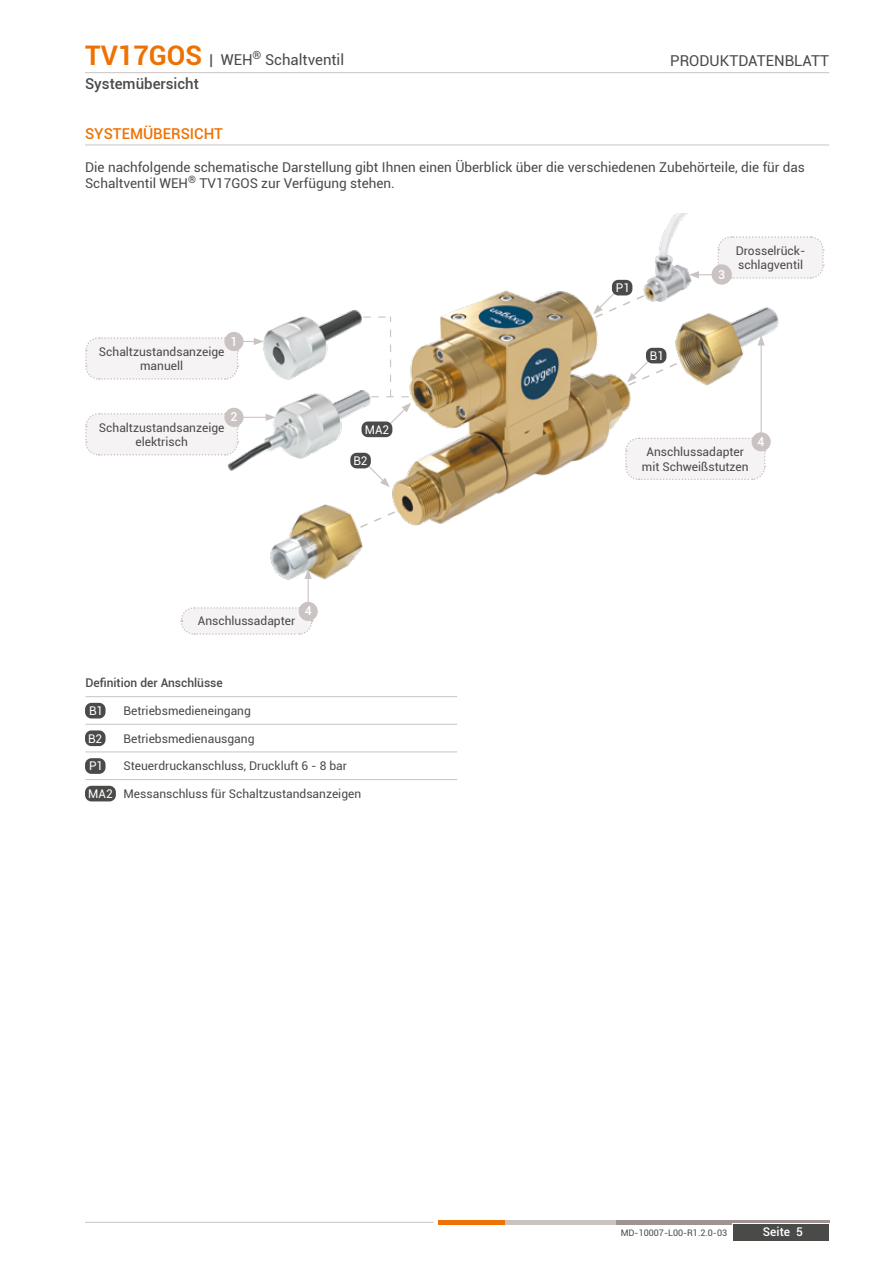
<style>
.page{position:relative;width:893px;height:1263px;background:#fff}
.page>*{position:absolute;margin:0;border:0;box-sizing:border-box;transform-origin:0 0}
.t1{font:15px/24px "Roboto";color:#4a4a49}
.t2{font:500 15px "Roboto";color:#ee7203}
.t3{font:13.5px/16.2px "Roboto";color:#4a4a49}
.t4{font:500 12.3px "Roboto";color:#fff}
.t5{font:12px/14.4px "Roboto";color:#4a4a49;text-align:center}
.t6{font:500 12px "Roboto";color:#4a4a49}
.t7{font:12px "Roboto";color:#fff}
.t8{font:500 12px "Roboto";color:#fff}
.t9{font:9px "Roboto";color:#4a4a49}
.s1{font-weight:700;font-size:27px;color:#ee7203}
.s2{font-weight:500}
</style>
<div class="page">
<hr style="left:574px;top:1220px;width:255px;height:4px;background:#9f9491">
<hr style="left:438px;top:1220px;width:68px;height:4px;background:#ee7203">
<hr style="left:506px;top:1220px;width:110px;height:4px;background:#cac3c2">
<div style="left:733px;top:1223px;width:97px;height:19px;background:#fff"></div>
<div style="left:734px;top:1224px;width:95px;height:17px;background:#4a4a49"></div>
<hr style="left:85px;top:1222px;width:349px;height:1px;background:#cac3c2">
<hr style="left:85px;top:72px;width:744px;height:1px;background:#cac3c2">
<hr style="left:85px;top:145px;width:744px;height:1px;background:#cac3c2">
<svg style="left:85px;top:413px;width:142px;height:43px"></svg>
<svg style="left:224px;top:408px;width:20px;height:19px"></svg>
<svg style="left:363px;top:316px;width:27px;height:81px"></svg>
<svg style="left:363px;top:513px;width:27px;height:14px"></svg>
<svg style="left:692px;top:236px;width:133px;height:43px"></svg>
<div style="left:712px;top:265px;width:19px;height:19px;background:#cac3c2;border-radius:50%"></div>
<div style="left:712px;top:264px;width:20px;height:21px;border:1px solid #cac3c2;border-radius:50%"></div>
<img style="left:390px;top:290px;width:241px;height:235px">
<img style="left:675px;top:307px;width:104px;height:79px">
<img style="left:264px;top:309px;width:98px;height:70px">
<img style="left:227px;top:389px;width:144px;height:82px">
<svg style="left:85px;top:337px;width:179px;height:43px"></svg>
<div style="left:224px;top:332px;width:20px;height:19px;background:#cac3c2;border-radius:50%"></div>
<img style="left:643px;top:213px;width:49px;height:89px">
<img style="left:270px;top:504px;width:93px;height:76px">
<svg style="left:627px;top:355px;width:66px;height:32px"></svg>
<div style="left:646px;top:348px;width:20px;height:15px;background:#4a4a49;border-radius:6px"></div>
<svg style="left:367px;top:464px;width:23px;height:23px"></svg>
<div style="left:350px;top:453px;width:21px;height:15px;background:#4a4a49;border-radius:6px"></div>
<svg style="left:593px;top:291px;width:59px;height:28px"></svg>
<div style="left:612px;top:280px;width:20px;height:15px;background:#4a4a49;border-radius:6px"></div>
<svg style="left:390px;top:403px;width:21px;height:23px"></svg>
<div style="left:362px;top:421px;width:30px;height:16px;background:#4a4a49;border-radius:6px"></div>
<svg style="left:85px;top:697px;width:372px;height:105px"></svg>
<hr style="left:85px;top:696px;width:32px;height:1px;background:#cac3c2">
<hr style="left:117px;top:696px;width:340px;height:1px;background:#cac3c2">
<hr style="left:85px;top:724px;width:32px;height:1px;background:#cac3c2">
<hr style="left:117px;top:724px;width:340px;height:1px;background:#cac3c2">
<hr style="left:85px;top:752px;width:32px;height:1px;background:#cac3c2">
<hr style="left:117px;top:752px;width:340px;height:1px;background:#cac3c2">
<hr style="left:85px;top:779px;width:32px;height:1px;background:#cac3c2">
<hr style="left:117px;top:779px;width:340px;height:1px;background:#cac3c2">
<svg style="left:180px;top:569px;width:133px;height:66px"></svg>
<div style="left:299px;top:602px;width:19px;height:19px;background:#cac3c2;border-radius:50%"></div>
<div style="left:85px;top:758px;width:21px;height:16px;background:#4a4a49;border-radius:6px"></div>
<div style="left:85px;top:703px;width:21px;height:15px;background:#4a4a49;border-radius:6px"></div>
<div style="left:85px;top:730px;width:21px;height:16px;background:#4a4a49;border-radius:6px"></div>
<div style="left:85px;top:786px;width:31px;height:15px;background:#4a4a49;border-radius:6px"></div>
<svg style="left:624px;top:437px;width:142px;height:44px"></svg>
<hr style="left:761px;top:343px;width:1px;height:90px;background:#cac3c2">
<svg style="left:757px;top:335px;width:8px;height:10px"></svg>
<div style="left:752px;top:432px;width:19px;height:19px;background:#cac3c2;border-radius:50%"></div>
<p class="t1" style="left:85px;top:47px;width:261px"><span class="s1">TV17GOS</span> | WEH<sup>®</sup> Schaltventil<br><span class="s2">Systemübersicht</span></p>
<p class="t2" style="left:85px;top:123px;width:139px">SYSTEMÜBERSICHT</p>
<p class="t1" style="left:670px;top:48px;width:160px">PRODUKTDATENBLATT</p>
<p class="t3" style="left:85px;top:158px;width:721px">Die nachfolgende schematische Darstellung gibt Ihnen einen Überblick über die verschiedenen Zubehörteile, die für das<br>Schaltventil WEH<sup>®</sup> TV17GOS zur Verfügung stehen.</p>
<p class="t4" style="left:230px;top:332px;width:9px">1</p>
<p class="t5" style="left:99px;top:344px;width:127px">Schaltzustandsanzeige manuell</p>
<p class="t4" style="left:230px;top:408px;width:9px">2</p>
<p class="t5" style="left:99px;top:420px;width:127px">Schaltzustandsanzeige elektrisch</p>
<p class="t7" style="left:365px;top:421px;width:26px">MA2</p>
<p class="t7" style="left:353px;top:452px;width:16px">B2</p>
<p class="t5" style="left:198px;top:614px;width:99px">Anschlussadapter</p>
<p class="t4" style="left:305px;top:602px;width:9px">4</p>
<p class="t6" style="left:85px;top:675px;width:139px">Definition der Anschlüsse</p>
<p class="t5" style="left:123px;top:703px;width:129px">Betriebsmedieneingang</p>
<p class="t5" style="left:123px;top:731px;width:132px">Betriebsmedienausgang</p>
<p class="t5" style="left:123px;top:758px;width:225px">Steuerdruckanschluss, Druckluft 6 - 8 bar</p>
<p class="t5" style="left:123px;top:786px;width:239px">Messanschluss für Schaltzustandsanzeigen</p>
<p class="t7" style="left:89px;top:702px;width:16px">B1</p>
<p class="t7" style="left:88px;top:730px;width:16px">B2</p>
<p class="t7" style="left:89px;top:758px;width:16px">P1</p>
<p class="t7" style="left:88px;top:785px;width:26px">MA2</p>
<p class="t7" style="left:616px;top:279px;width:16px">P1</p>
<p class="t7" style="left:650px;top:347px;width:16px">B1</p>
<p class="t4" style="left:718px;top:265px;width:9px">3</p>
<p class="t5" style="left:736px;top:243px;width:71px;text-align:left">Drosselrück&shy;schlagventil</p>
<p class="t5" style="left:642px;top:444px;width:108px">Anschlussadapter mit Schweißstutzen</p>
<p class="t4" style="left:758px;top:433px;width:9px">4</p>
<p class="t9" style="left:621px;top:1227px;width:108px">MD-10007-L00-R1.2.0-03</p>
<p class="t8" style="left:763px;top:1223px;width:41px">Seite 5</p>
</div>
